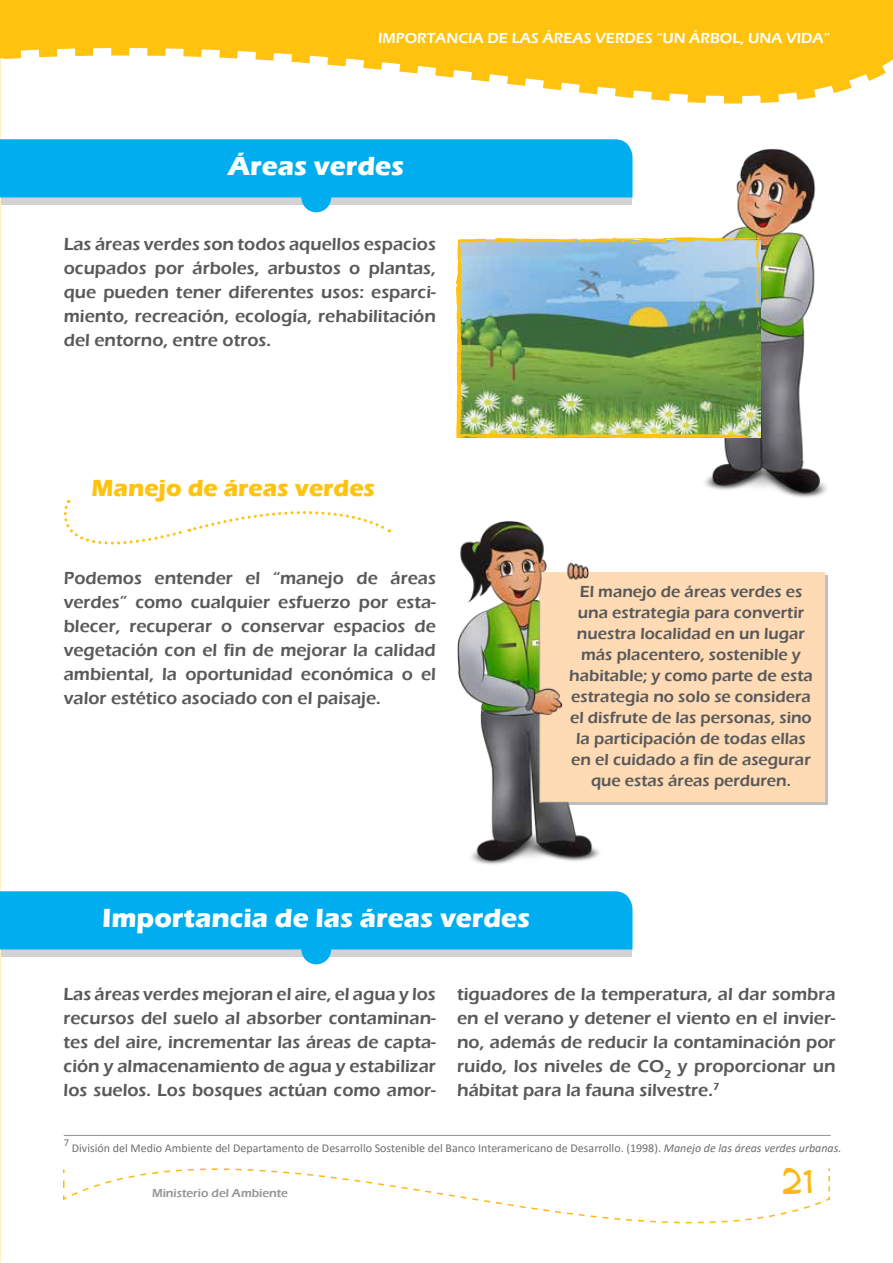
<style>
.page{position:relative;width:893px;height:1263px;background:#fff}
.page>*{position:absolute;margin:0;border:0;box-sizing:border-box;transform-origin:0 0}
.t1{font:30px "Anime Ace 2.0 BB";color:#fdb913}
.t2{font:700 27px "Eras ITC";color:#fff}
.t3{font:700 24px "Eras ITC";color:#ffc20e}
.t4{font:600 18px/24px "Eras ITC";color:#58595b;text-align:justify}
.t5{font:600 16.5px/21px "Eras ITC";color:#58595b;text-align:center}
.t6{font:600 15px "Eras ITC";color:#fff}
.t7{font:12px "Calibri";color:#6d6e71}
.t8{font:600 12px "Eras ITC";color:#939598}
.t9{font:10.5px "Calibri";color:#6d6e71}
.s1{font-style:italic}
</style>
<div class="page">
<svg style="left:449px;top:77px;width:429px;height:27px"></svg>
<svg style="left:0;top:0;width:893px;height:77px;background:#ffc92d"></svg>
<svg style="left:63px;top:1168px;width:767px;height:34px"></svg>
<svg style="left:0;top:0;width:27px;height:66px;background:#ffca2f"></svg>
<img style="left:632px;top:148px;width:195px;height:350px">
<div style="left:539px;top:572px;width:286px;height:229px;background:#fedbb4"></div>
<img style="left:457px;top:521px;width:219px;height:344px">
<svg style="left:63px;top:500px;width:327px;height:45px"></svg>
<div style="left:1px;top:172px;width:631px;height:33px;background:#d1d3d4"></div>
<div style="left:0;top:139px;width:632px;height:58px;background:#00aeef"></div>
<div style="left:301px;top:183px;width:30px;height:29px;background:#00aeef;border-radius:50%"></div>
<div style="left:1px;top:924px;width:631px;height:33px;background:#d1d3d4"></div>
<div style="left:0;top:891px;width:632px;height:58px;background:#00aeef"></div>
<div style="left:301px;top:934px;width:30px;height:30px;background:#00aeef;border-radius:50%"></div>
<svg style="left:759px;top:363px;width:1px;height:18px"></svg>
<img style="left:456px;top:237px;width:303px;height:201px">
<svg style="left:485px;top:240px;width:7px;height:3px"></svg>
<svg style="left:756px;top:248px;width:4px;height:107px"></svg>
<svg style="left:716px;top:238px;width:24px;height:4px"></svg>
<svg style="left:672px;top:240px;width:6px;height:3px"></svg>
<svg style="left:613px;top:237px;width:8px;height:6px"></svg>
<svg style="left:457px;top:319px;width:5px;height:10px"></svg>
<hr style="left:64px;top:1135px;width:767px;height:1px;background:#939598">
<p class="t6" style="left:378px;top:30px;width:453px">IMPORTANCIA DE LAS ÁREAS VERDES “UN ÁRBOL, UNA VIDA”</p>
<h2 class="t2" style="left:228px;top:150px;width:178px">Áreas verdes</h2>
<p class="t4" style="left:64px;top:232px;width:374px">Las áreas verdes son todos aquellos espacios ocupados por árboles, arbustos o plantas, que pueden tener diferentes usos: esparci&shy;miento, recreación, ecología, rehabilitación del entorno, entre otros.</p>
<h3 class="t3" style="left:91px;top:474px;width:285px">Manejo de áreas verdes</h3>
<p class="t4" style="left:64px;top:566px;width:374px">Podemos entender el “manejo de áreas verdes” como cualquier esfuerzo por esta&shy;blecer, recuperar o conservar espacios de vegetación con el fin de mejorar la calidad ambiental, la oportunidad económica o el valor estético asociado con el paisaje.</p>
<p class="t5" style="left:569px;top:581px;width:245px">El manejo de áreas verdes es una estrategia para convertir nuestra localidad en un lugar más placentero, sostenible y habitable; y como parte de esta estrategia no solo se considera el disfrute de las personas, sino la participación de todas ellas en el cuidado a fin de asegurar que estas áreas perduren.</p>
<h2 class="t2" style="left:102px;top:902px;width:430px">Importancia de las áreas verdes</h2>
<p class="t4" style="left:64px;top:982px;width:374px">Las áreas verdes mejoran el aire, el agua y los recursos del suelo al absorber contaminan&shy;tes del aire, incrementar las áreas de capta&shy;ción y almacenamiento de agua y estabilizar los suelos. Los bosques actúan como amor-</p>
<p class="t4" style="left:457px;top:982px;width:380px">tiguadores de la temperatura, al dar sombra en el verano y detener el viento en el invier&shy;no, además de reducir la contaminación por ruido, los niveles de CO<sub>2</sub> y proporcionar un hábitat para la fauna silvestre.<sup>7</sup></p>
<p class="t9" style="left:64px;top:1135px;width:7px">7</p>
<p class="t7" style="left:72px;top:1139px;width:771px">División del Medio Ambiente del Departamento de Desarrollo Sostenible del Banco Interamericano de Desarrollo. (1998). <span class="s1">Manejo de las áreas verdes urbanas.</span></p>
<p class="t8" style="left:152px;top:1186px;width:137px">Ministerio del Ambiente</p>
<h1 class="t1" style="left:781px;top:1162px;width:34px">21</h1>
</div>
